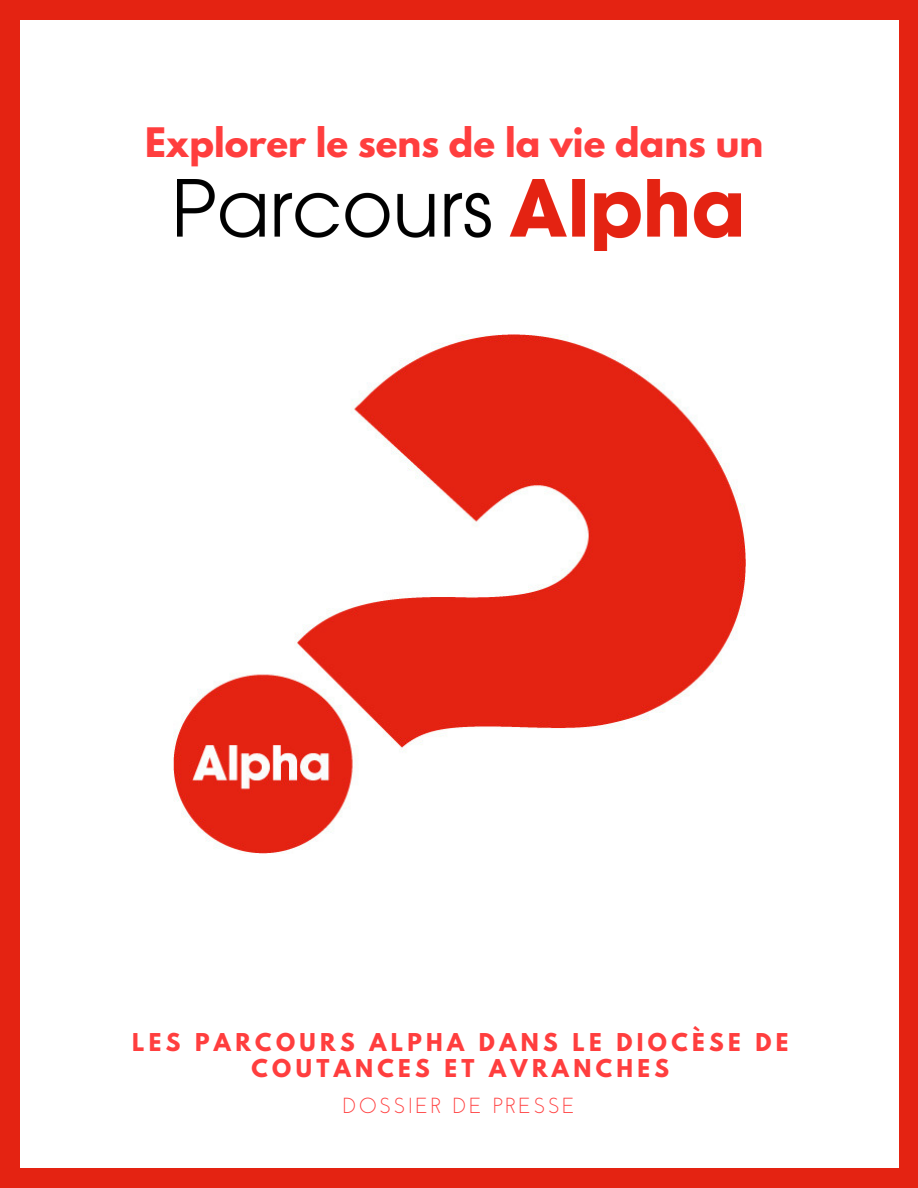
<style>
.page{position:relative;width:918px;height:1188px;background:#e42312}
.page>*{position:absolute;margin:0;border:0;box-sizing:border-box;transform-origin:0 0}
.t1{font:700 36px "League Spartan";color:#ff3e3e}
.t2{font:700 21.75px/25.8px "League Spartan";letter-spacing:.2em;color:#ff3e3e;text-align:center}
.t3{font:21.75px "Josefin Sans";letter-spacing:.1em;color:#ff3e3e}
</style>
<div class="page">
<div style="left:20px;top:20px;width:879px;height:1148px;background:#fff"></div>
<img style="left:174px;top:334px;width:571px;height:520px">
<img style="left:177px;top:180px;width:564px;height:70px">
<h1 class="t1" style="left:145px;top:125px;width:620px">Explorer le sens de la vie dans un</h1>
<p class="t2" style="left:132px;top:1032px;width:658px">LES PARCOURS ALPHA DANS LE DIOCÈSE DE<br>COUTANCES ET AVRANCHES</p>
<p class="t3" style="left:342px;top:1097px;width:234px">DOSSIER DE PRESSE</p>
</div>
